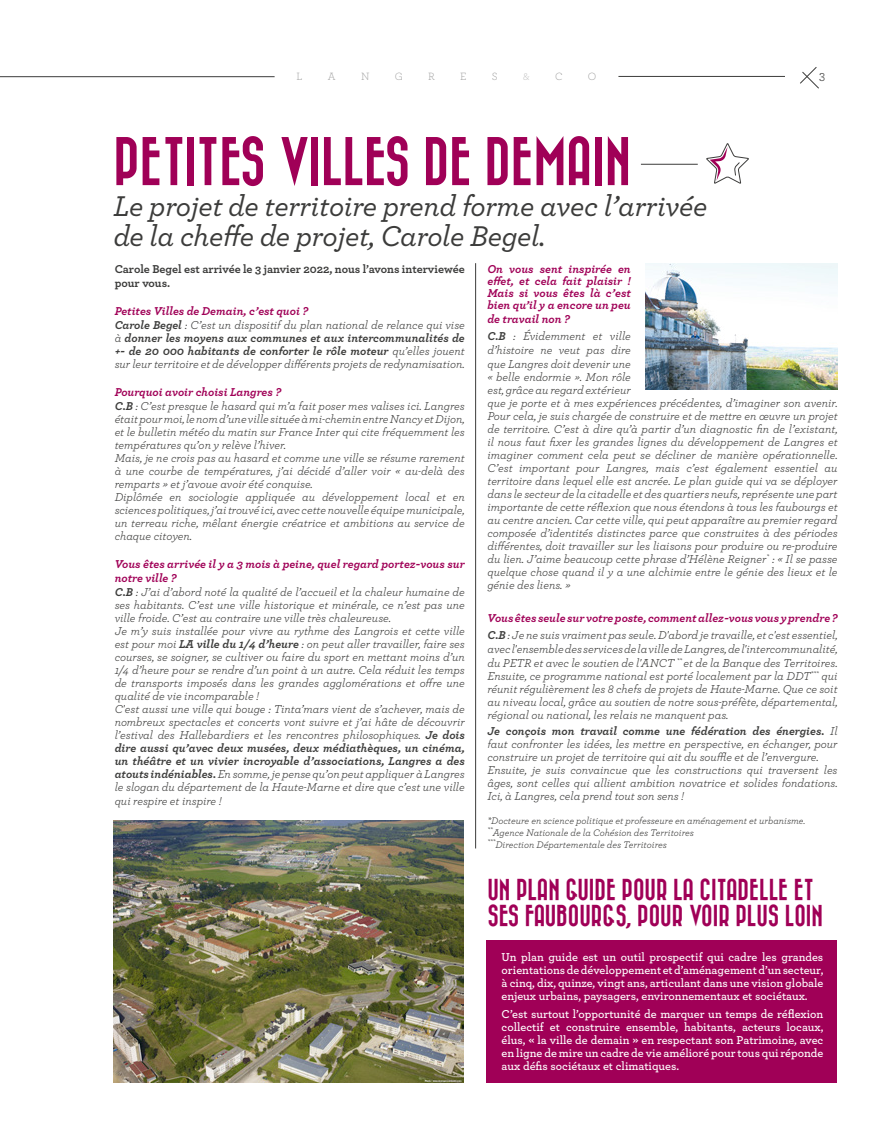
<style>
.page{position:relative;width:893px;height:1134px;background:#fff}
.page>*{position:absolute;margin:0;border:0;box-sizing:border-box;transform-origin:0 0}
.t1{font:50px "Bazar";color:#a00057}
.t2{font:italic 500 30px/30px "Archer";letter-spacing:-.01em;color:#3c3c3b}
.t3{font:22px/26px "Bazar";color:#a00057}
.t4{font:italic 12px/13.1px "Archer";color:#3c3c3b}
.t5{font:600 12px/13px "Archer";color:#fff;text-align:justify}
.t6{font:italic 700 12px/12px "Archer";color:#a00057;text-align:justify}
.t7{font:700 12px/14px "Archer";color:#3c3c3b}
.t8{font:12px "Archer";color:#3c3c3b}
.t9{font:300 11px "Archer";color:#949494}
.t10{font:300 11px "Archer";color:#bababa}
.t11{font:italic 10px/12px "Archer";color:#3c3c3b}
.s1{font-weight:700;color:#a00057}
.s2{font-weight:700}
</style>
<div class="page">
<hr style="left:0;top:76px;width:275px;height:1px;background:#3c3c3b">
<hr style="left:618px;top:76px;width:167px;height:1px;background:#3c3c3b">
<svg style="left:800px;top:67px;width:19px;height:22px"></svg>
<div style="left:487px;top:941px;width:350px;height:142px;background:#a00057"></div>
<hr style="left:641px;top:164px;width:57px;height:1px;background:#3c3c3b">
<svg style="left:706px;top:143px;width:43px;height:41px"></svg>
<hr style="left:475px;top:263px;width:1px;height:585px;background:#3c3c3b">
<img style="left:113px;top:820px;width:350px;height:263px">
<img style="left:645px;top:263px;width:192px;height:127px">
<p class="t9" style="left:297px;top:69px;width:7px">L</p>
<p class="t9" style="left:328px;top:69px;width:9px">A</p>
<p class="t9" style="left:361px;top:69px;width:10px">N</p>
<p class="t9" style="left:395px;top:69px;width:10px">G</p>
<p class="t9" style="left:428px;top:69px;width:8px">R</p>
<p class="t9" style="left:460px;top:69px;width:8px">E</p>
<p class="t9" style="left:492px;top:69px;width:7px">S</p>
<p class="t10" style="left:523px;top:69px;width:8px">&amp;</p>
<p class="t9" style="left:555px;top:69px;width:9px">C</p>
<p class="t9" style="left:588px;top:69px;width:10px">O</p>
<p class="t8" style="left:819px;top:69px;width:8px">3</p>
<h1 class="t1" style="left:113px;top:136px;width:519px">PETITES VILLES DE DEMAIN</h1>
<h2 class="t2" style="left:113px;top:189px;width:596px">Le projet de territoire prend forme avec l’arrivée de la cheffe de projet, Carole Begel.</h2>
<p class="t7" style="left:115px;top:261px;width:352px">Carole Begel est arrivée le 3 janvier 2022, nous l’avons interviewée pour vous.</p>
<p class="t4" style="left:115px;top:303px;width:352px"><span class="s1">Petites Villes de Demain, c’est quoi ?<br></span><span class="s2">Carole Begel</span> : C’est un dispositif du plan national de relance qui vise à <span class="s2">donner les moyens aux communes et aux intercommunalités de +- de 20 000 habitants de conforter le rôle moteur</span> qu’elles jouent sur leur territoire et de développer différents projets de redynamisation.</p>
<p class="t4" style="left:115px;top:385px;width:352px"><span class="s1">Pourquoi avoir choisi Langres ?<br></span><span class="s2">C.B</span> : C’est presque le hasard qui m’a fait poser mes valises ici. Langres était pour moi, le nom d’une ville située à mi-chemin entre Nancy et Dijon, et le bulletin météo du matin sur France Inter qui cite fréquemment les températures qu’on y relève l’hiver.<br>Mais, je ne crois pas au hasard et comme une ville se résume rarement à une courbe de températures, j’ai décidé d’aller voir « au-delà des remparts » et j’avoue avoir été conquise.<br>Diplômée en sociologie appliquée au développement local et en sciences politiques, j’ai trouvé ici, avec cette nouvelle équipe municipale, un terreau riche, mêlant énergie créatrice et ambitions au service de chaque citoyen.</p>
<p class="t4" style="left:115px;top:556px;width:352px"><span class="s1">Vous êtes arrivée il y a 3 mois à peine, quel regard portez-vous sur notre ville ?<br></span><span class="s2">C.B</span> : J’ai d’abord noté la qualité de l’accueil et la chaleur humaine de ses habitants. C’est une ville historique et minérale, ce n’est pas une ville froide. C’est au contraire une ville très chaleureuse.<br>Je m’y suis installée pour vivre au rythme des Langrois et cette ville est pour moi <span class="s2">LA ville du 1/4 d’heure</span> : on peut aller travailler, faire ses courses, se soigner, se cultiver ou faire du sport en mettant moins d’un 1/4 d’heure pour se rendre d’un point à un autre. Cela réduit les temps de transports imposés dans les grandes agglomérations et offre une qualité de vie incomparable !<br>C'est aussi une ville qui bouge : Tinta’mars vient de s’achever, mais de nombreux spectacles et concerts vont suivre et j’ai hâte de découvrir l’estival des Hallebardiers et les rencontres philosophiques. <span class="s2">Je dois dire aussi qu’avec deux musées, deux médiathèques, un cinéma, un théâtre et un vivier incroyable d’associations, Langres a des atouts indéniables.</span> En somme, je pense qu’on peut appliquer à Langres le slogan du département de la Haute-Marne et dire que c’est une ville qui respire et inspire !</p>
<p class="t6" style="left:487px;top:262px;width:145px">On vous sent inspirée en effet, et cela fait plaisir !<br>Mais si vous êtes là c’est bien qu’il y a encore un peu</p>
<p class="t4" style="left:487px;top:310px;width:145px;line-height:16.8px"><span class="s1">de travail non ?<br></span><span class="s2">C.B</span> : Évidemment et ville</p>
<p class="t4" style="left:487px;top:342px;width:352px">d’histoire ne veut pas dire<br>que Langres doit devenir une<br>« belle endormie ». Mon rôle<br>est, grâce au regard extérieur<br>que je porte et à mes expériences précédentes, d’imaginer son avenir.<br>Pour cela, je suis chargée de construire et de mettre en œuvre un projet de territoire. C’est à dire qu’à partir d’un diagnostic fin de l’existant, il nous faut fixer les grandes lignes du développement de Langres et imaginer comment cela peut se décliner de manière opérationnelle.<br>C’est important pour Langres, mais c’est également essentiel au territoire dans lequel elle est ancrée. Le plan guide qui va se déployer dans le secteur de la citadelle et des quartiers neufs, représente une part importante de cette réflexion que nous étendons à tous les faubourgs et au centre ancien. Car cette ville, qui peut apparaître au premier regard composée d’identités distinctes parce que construites à des périodes différentes, doit travailler sur les liaisons pour produire ou re-produire du lien. J’aime beaucoup cette phrase d’Hélène Reigner<sup>*</sup> : « Il se passe quelque chose quand il y a une alchimie entre le génie des lieux et le génie des liens. »</p>
<p class="t4" style="left:487px;top:609px;width:352px;line-height:16.8px"><span class="s1">Vous êtes seule sur votre poste, comment allez-vous vous y prendre ?<br></span><span class="s2">C.B</span> : Je ne suis vraiment pas seule. D'abord je travaille, et c'est essentiel,</p>
<p class="t4" style="left:487px;top:642px;width:352px;text-align:justify">avec l'ensemble des services de la ville de Langres, de l'intercommunalité, du PETR et avec le soutien de l'ANCT <sup>**</sup> et de la Banque des Territoires.<br>Ensuite, ce programme national est porté localement par la DDT<sup>***</sup> qui réunit régulièrement les 8 chefs de projets de Haute-Marne. Que ce soit au niveau local, grâce au soutien de notre sous-préfète, départemental, régional ou national, les relais ne manquent pas.</p>
<p class="t4" style="left:487px;top:724px;width:352px"><span class="s2">Je conçois mon travail comme une fédération des énergies.</span> Il faut confronter les idées, les mettre en perspective, en échanger, pour construire un projet de territoire qui ait du souffle et de l’envergure.<br>Ensuite, je suis convaincue que les constructions qui traversent les âges, sont celles qui allient ambition novatrice et solides fondations.<br>Ici, à Langres, cela prend tout son sens !</p>
<p class="t11" style="left:487px;top:814px;width:319px">*Docteure en science politique et professeure en aménagement et urbanisme. <sup>**</sup>Agence Nationale de la Cohésion des Territoires<br><sup>***</sup>Direction Départementale des Territoires</p>
<h3 class="t3" style="left:487px;top:877px;width:337px">UN PLAN GUIDE POUR LA CITADELLE ET<br>SES FAUBOURGS, POUR VOIR PLUS LOIN</h3>
<p class="t5" style="left:502px;top:949px;width:323px">Un plan guide est un outil prospectif qui cadre les grandes orientations de développement et d’aménagement d’un secteur, à cinq, dix, quinze, vingt ans, articulant dans une vision globale enjeux urbains, paysagers, environnementaux et sociétaux.</p>
<p class="t5" style="left:502px;top:1007px;width:323px">C’est surtout l’opportunité de marquer un temps de réflexion collectif et construire ensemble, habitants, acteurs locaux, élus, « la ville de demain » en respectant son Patrimoine, avec en ligne de mire un cadre de vie amélioré pour tous qui réponde aux défis sociétaux et climatiques.</p>
</div>
